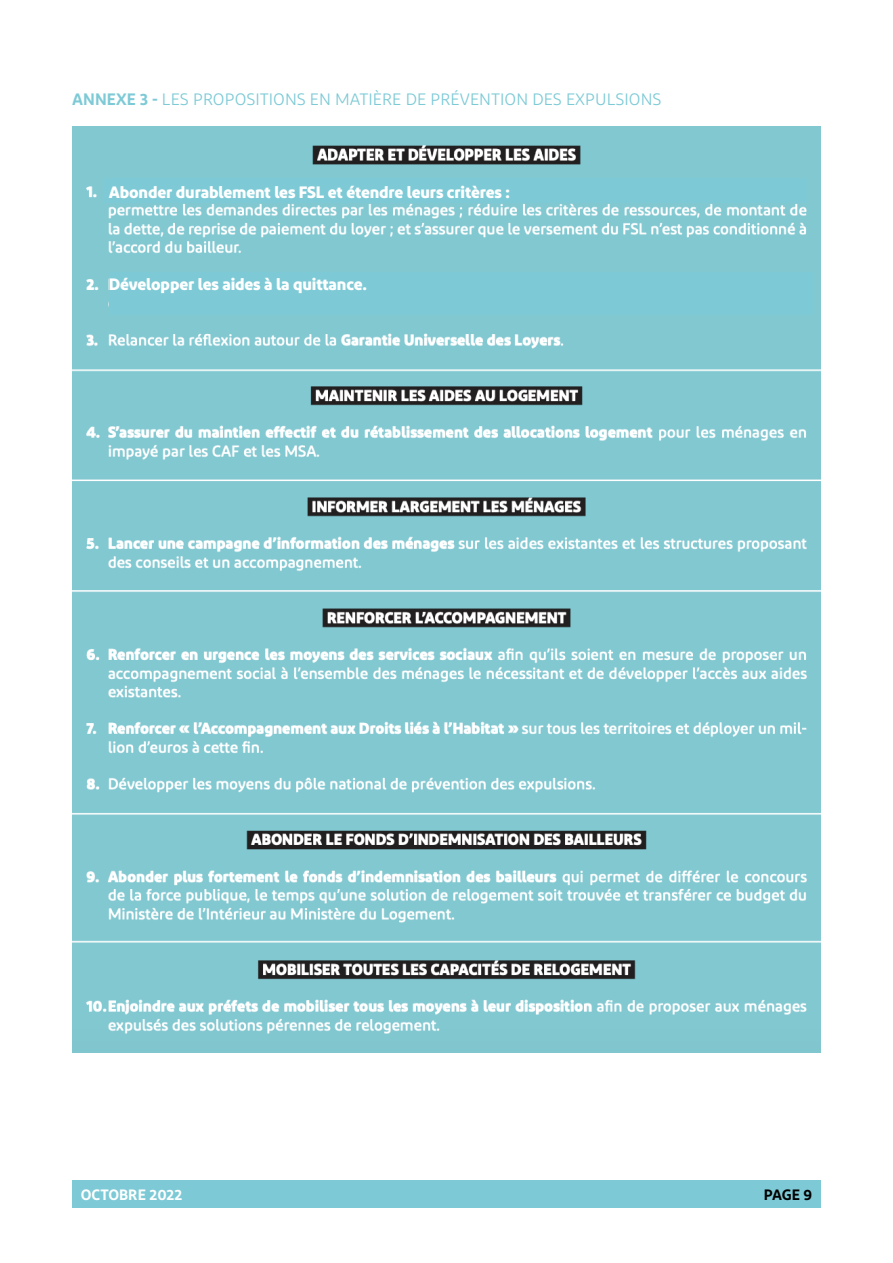
<style>
.page{position:relative;width:893px;height:1263px;background:#fff}
.page>*{position:absolute;margin:0;border:0;box-sizing:border-box;transform-origin:0 0}
.t1{font:700 16.5px "Diodrum";letter-spacing:-.01em;color:#fff}
.t2{font:16.5px "Diodrum";color:#7dcad6}
.t3{font:600 15px "Diodrum";color:#fff}
.t4{font:600 15px "Diodrum";color:#000}
.s1{font-weight:600}
</style>
<div class="page">
<div style="left:72px;top:1180px;width:749px;height:28px;background:#7dcad6"></div>
<img style="left:72px;top:127px;width:749px;height:925px">
<div style="left:105px;top:179px;width:703px;height:24px;background:#7dcad6"></div>
<div style="left:109px;top:272px;width:703px;height:42px;background:#7dcad6"></div>
<p class="t2" style="left:72px;top:89px;width:591px"><span class="s1">ANNEXE 3 -</span> LES PROPOSITIONS EN MATIÈRE DE PRÉVENTION DES EXPULSIONS</p>
<p class="t1" style="left:109px;top:181px;width:403px">Abonder durablement les FSL et étendre leurs critères :</p>
<p class="t1" style="left:109px;top:274px;width:260px">Développer les aides à la quittance.</p>
<p class="t3" style="left:81px;top:1185px;width:103px">OCTOBRE 2022</p>
<p class="t4" style="left:764px;top:1185px;width:50px">PAGE 9</p>
</div>
